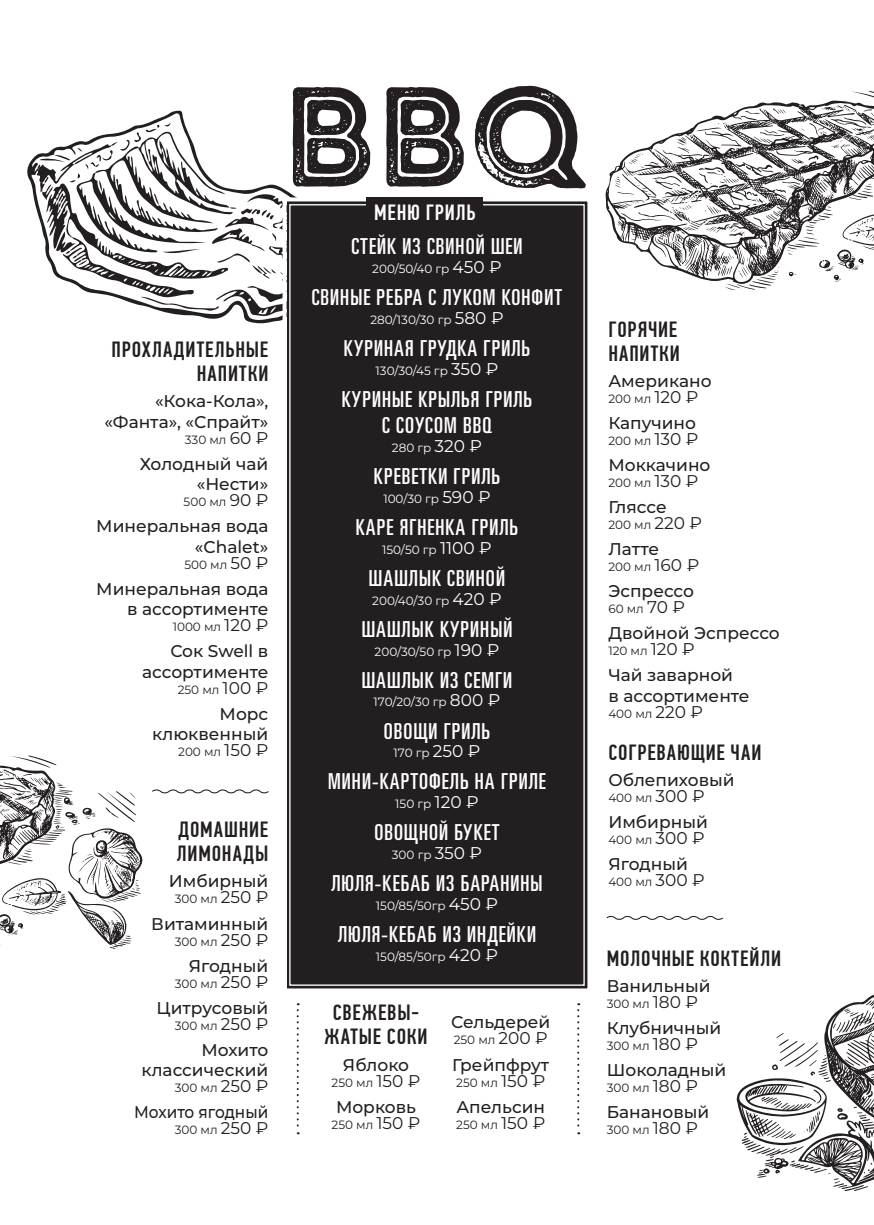
<style>
.page{position:relative;width:874px;height:1225px;background:#fff}
.page>*{position:absolute;margin:0;border:0;box-sizing:border-box;transform-origin:0 0}
.t1{font:141.6px "Intro Rust G Base 2 Line";color:#231f20}
.t2{font:ultra-condensed 22px/26.4px "Partner";letter-spacing:.05em;color:#fff;text-align:center}
.t3{font:500 22px/24px "PF Din Text Comp Pro";letter-spacing:.04em;color:#231f20}
.t4{font:500 22px "PF Din Text Comp Pro";letter-spacing:.04em;color:#fff}
.t5{font:500 17px/20.4px "Montserrat";color:#231f20;text-align:right}
.t6{font:500 17px "Montserrat";color:#231f20;scale:.9 1}
.t7{font:12px "Montserrat";color:#231f20}
.t8{font:12px "Montserrat";color:#fff}
.s1{font-size:17px}
</style>
<div class="page">
<svg style="left:27px;top:111px;width:253px;height:213px"></svg>
<svg style="left:37px;top:122px;width:256px;height:195px"></svg>
<div style="left:280px;top:195px;width:308px;height:794px;background:#231f20"></div>
<div style="left:366px;top:197px;width:116px;height:26px;background:#231f20"></div>
<svg style="left:152px;top:789px;width:117px;height:5px"></svg>
<svg style="left:606px;top:916px;width:117px;height:4px"></svg>
<svg style="left:296px;top:1003px;width:2px;height:131px"></svg>
<svg style="left:577px;top:1003px;width:2px;height:131px"></svg>
<svg style="left:605px;top:90px;width:268px;height:200px"></svg>
<svg style="left:0;top:755px;width:143px;height:194px"></svg>
<svg style="left:736px;top:995px;width:137px;height:196px"></svg>
<h1 class="t1" style="left:282px;top:47px;width:301px">BBQ</h1>
<p class="t4" style="left:374px;top:199px;width:103px">МЕНЮ ГРИЛЬ</p>
<p class="t2" style="left:351px;top:233px;width:172px">СТЕЙК ИЗ СВИНОЙ ШЕИ</p>
<p class="t8" style="left:372px;top:260px;width:131px">200/50/40 гр <span class="s1">450 ₽</span></p>
<p class="t2" style="left:311px;top:284px;width:252px">СВИНЫЕ РЕБРА С ЛУКОМ КОНФИТ</p>
<p class="t8" style="left:370px;top:311px;width:135px">280/130/30 гр <span class="s1">580 ₽</span></p>
<p class="t2" style="left:344px;top:335px;width:187px">КУРИНАЯ ГРУДКА ГРИЛЬ</p>
<p class="t8" style="left:375px;top:362px;width:124px">130/30/45 гр <span class="s1">350 ₽</span></p>
<p class="t2" style="left:341px;top:386px;width:192px">КУРИНЫЕ КРЫЛЬЯ ГРИЛЬ<br>С СОУСОМ BBQ</p>
<p class="t8" style="left:392px;top:439px;width:91px">280 гр <span class="s1">320 ₽</span></p>
<p class="t2" style="left:374px;top:463px;width:127px">КРЕВЕТКИ ГРИЛЬ</p>
<p class="t8" style="left:383px;top:490px;width:109px">100/30 гр <span class="s1">590 ₽</span></p>
<p class="t2" style="left:355px;top:514px;width:164px">КАРЕ ЯГНЕНКА ГРИЛЬ</p>
<p class="t8" style="left:382px;top:541px;width:111px">150/50 гр <span class="s1">1100 ₽</span></p>
<p class="t2" style="left:369px;top:565px;width:137px">ШАШЛЫК СВИНОЙ</p>
<p class="t8" style="left:372px;top:592px;width:131px">200/40/30 гр <span class="s1">420 ₽</span></p>
<p class="t2" style="left:361px;top:616px;width:152px">ШАШЛЫК КУРИНЫЙ</p>
<p class="t8" style="left:374px;top:643px;width:126px">200/30/50 гр <span class="s1">190 ₽</span></p>
<p class="t2" style="left:361px;top:667px;width:152px">ШАШЛЫК ИЗ СЕМГИ</p>
<p class="t8" style="left:373px;top:694px;width:128px">170/20/30 гр <span class="s1">800 ₽</span></p>
<p class="t2" style="left:383px;top:718px;width:108px">ОВОЩИ ГРИЛЬ</p>
<p class="t8" style="left:393px;top:745px;width:88px">170 гр <span class="s1">250 ₽</span></p>
<p class="t2" style="left:328px;top:768px;width:219px">МИНИ-КАРТОФЕЛЬ НА ГРИЛЕ</p>
<p class="t8" style="left:395px;top:796px;width:85px">150 гр <span class="s1">120 ₽</span></p>
<p class="t2" style="left:374px;top:819px;width:126px">ОВОЩНОЙ БУКЕТ</p>
<p class="t8" style="left:391px;top:846px;width:92px">300 гр <span class="s1">350 ₽</span></p>
<p class="t2" style="left:331px;top:870px;width:212px">ЛЮЛЯ-КЕБАБ ИЗ БАРАНИНЫ</p>
<p class="t8" style="left:376px;top:897px;width:123px">150/85/50гр <span class="s1">450 ₽</span></p>
<p class="t2" style="left:338px;top:921px;width:199px">ЛЮЛЯ-КЕБАБ ИЗ ИНДЕЙКИ</p>
<p class="t8" style="left:376px;top:948px;width:123px">150/85/50гр <span class="s1">420 ₽</span></p>
<p class="t3" style="left:608px;top:317px;width:73px">ГОРЯЧИЕ<br>НАПИТКИ</p>
<p class="t5" style="left:608px;top:370px;width:105px">Американо</p>
<p class="t7" style="left:608px;top:390px;width:92px">200 мл <span class="s1">120 ₽</span></p>
<p class="t5" style="left:608px;top:412px;width:89px">Капучино</p>
<p class="t7" style="left:608px;top:432px;width:92px">200 мл <span class="s1">130 ₽</span></p>
<p class="t5" style="left:608px;top:454px;width:104px">Моккачино</p>
<p class="t7" style="left:608px;top:474px;width:92px">200 мл <span class="s1">130 ₽</span></p>
<p class="t5" style="left:608px;top:496px;width:60px">Гляссе</p>
<p class="t7" style="left:608px;top:516px;width:95px">200 мл <span class="s1">220 ₽</span></p>
<p class="t5" style="left:608px;top:538px;width:52px">Латте</p>
<p class="t7" style="left:608px;top:558px;width:92px">200 мл <span class="s1">160 ₽</span></p>
<p class="t5" style="left:608px;top:580px;width:87px">Эспрессо</p>
<p class="t7" style="left:608px;top:600px;width:78px">60 мл <span class="s1">70 ₽</span></p>
<p class="t5" style="left:608px;top:622px;width:173px">Двойной Эспрессо</p>
<p class="t7" style="left:608px;top:642px;width:88px">120 мл <span class="s1">120 ₽</span></p>
<p class="t5" style="left:608px;top:664px;width:143px;text-align:left">Чай заварной<br>в ассортименте</p>
<p class="t7" style="left:608px;top:705px;width:96px">400 мл <span class="s1">220 ₽</span></p>
<p class="t3" style="left:111px;top:338px;width:158px;text-align:right">ПРОХЛАДИТЕЛЬНЫЕ<br>НАПИТКИ</p>
<p class="t5" style="left:104px;top:390px;width:165px">«Кока-Кола», «Фанта», «Спрайт»</p>
<p class="t7" style="left:185px;top:431px;width:85px">330 мл <span class="s1">60 ₽</span></p>
<p class="t5" style="left:140px;top:453px;width:130px">Холодный чай «Нести»</p>
<p class="t7" style="left:183px;top:494px;width:86px">500 мл <span class="s1">90 ₽</span></p>
<p class="t5" style="left:96px;top:515px;width:173px">Минеральная вода «Chalet»</p>
<p class="t7" style="left:184px;top:556px;width:85px">500 мл <span class="s1">50 ₽</span></p>
<p class="t5" style="left:96px;top:578px;width:173px">Минеральная вода в ассортименте</p>
<p class="t7" style="left:173px;top:619px;width:97px">1000 мл <span class="s1">120 ₽</span></p>
<p class="t5" style="left:142px;top:640px;width:128px">Сок Swell в ассортименте</p>
<p class="t7" style="left:178px;top:681px;width:92px">250 мл <span class="s1">100 ₽</span></p>
<p class="t5" style="left:152px;top:703px;width:117px">Морс клюквенный</p>
<p class="t7" style="left:178px;top:743px;width:92px">200 мл <span class="s1">150 ₽</span></p>
<p class="t3" style="left:608px;top:740px;width:154px">СОГРЕВАЮЩИЕ ЧАИ</p>
<p class="t5" style="left:608px;top:769px;width:128px">Облепиховый</p>
<p class="t7" style="left:608px;top:789px;width:98px">400 мл <span class="s1">300 ₽</span></p>
<p class="t5" style="left:608px;top:811px;width:101px">Имбирный</p>
<p class="t7" style="left:608px;top:831px;width:98px">400 мл <span class="s1">300 ₽</span></p>
<p class="t5" style="left:608px;top:853px;width:81px">Ягодный</p>
<p class="t7" style="left:608px;top:873px;width:98px">400 мл <span class="s1">300 ₽</span></p>
<p class="t3" style="left:177px;top:818px;width:93px">ДОМАШНИЕ<br>ЛИМОНАДЫ</p>
<p class="t5" style="left:169px;top:870px;width:101px">Имбирный</p>
<p class="t7" style="left:175px;top:891px;width:95px">300 мл <span class="s1">250 ₽</span></p>
<p class="t5" style="left:151px;top:912px;width:118px">Витаминный</p>
<p class="t7" style="left:175px;top:933px;width:95px">300 мл <span class="s1">250 ₽</span></p>
<p class="t5" style="left:189px;top:954px;width:81px">Ягодный</p>
<p class="t7" style="left:175px;top:975px;width:95px">300 мл <span class="s1">250 ₽</span></p>
<p class="t5" style="left:156px;top:996px;width:113px">Цитрусовый</p>
<p class="t7" style="left:175px;top:1017px;width:95px">300 мл <span class="s1">250 ₽</span></p>
<p class="t5" style="left:141px;top:1038px;width:128px">Мохито классический</p>
<p class="t7" style="left:175px;top:1079px;width:95px">300 мл <span class="s1">250 ₽</span></p>
<p class="t6" style="left:134px;top:1100px;width:150px">Мохито ягодный</p>
<p class="t7" style="left:175px;top:1121px;width:95px">300 мл <span class="s1">250 ₽</span></p>
<p class="t3" style="left:606px;top:946px;width:176px">МОЛОЧНЫЕ КОКТЕЙЛИ</p>
<p class="t5" style="left:606px;top:975px;width:105px">Ванильный</p>
<p class="t7" style="left:606px;top:995px;width:93px">300 мл <span class="s1">180 ₽</span></p>
<p class="t5" style="left:606px;top:1017px;width:116px">Клубничный</p>
<p class="t7" style="left:606px;top:1037px;width:93px">300 мл <span class="s1">180 ₽</span></p>
<p class="t5" style="left:606px;top:1059px;width:121px">Шоколадный</p>
<p class="t7" style="left:606px;top:1079px;width:93px">300 мл <span class="s1">180 ₽</span></p>
<p class="t5" style="left:606px;top:1101px;width:104px">Банановый</p>
<p class="t7" style="left:606px;top:1121px;width:93px">300 мл <span class="s1">180 ₽</span></p>
<p class="t3" style="left:324px;top:1001px;width:104px;text-align:center">СВЕЖЕВЫ-<br>ЖАТЫЕ СОКИ</p>
<p class="t5" style="left:343px;top:1053px;width:68px">Яблоко</p>
<p class="t7" style="left:331px;top:1074px;width:90px">250 мл <span class="s1">150 ₽</span></p>
<p class="t5" style="left:336px;top:1095px;width:81px">Морковь</p>
<p class="t7" style="left:331px;top:1116px;width:90px">250 мл <span class="s1">150 ₽</span></p>
<p class="t5" style="left:451px;top:1011px;width:100px">Сельдерей</p>
<p class="t7" style="left:453px;top:1032px;width:96px">250 мл <span class="s1">200 ₽</span></p>
<p class="t5" style="left:452px;top:1053px;width:99px">Грейпфрут</p>
<p class="t7" style="left:456px;top:1074px;width:90px">250 мл <span class="s1">150 ₽</span></p>
<p class="t5" style="left:456px;top:1095px;width:90px">Апельсин</p>
<p class="t7" style="left:456px;top:1116px;width:90px">250 мл <span class="s1">150 ₽</span></p>
</div>
